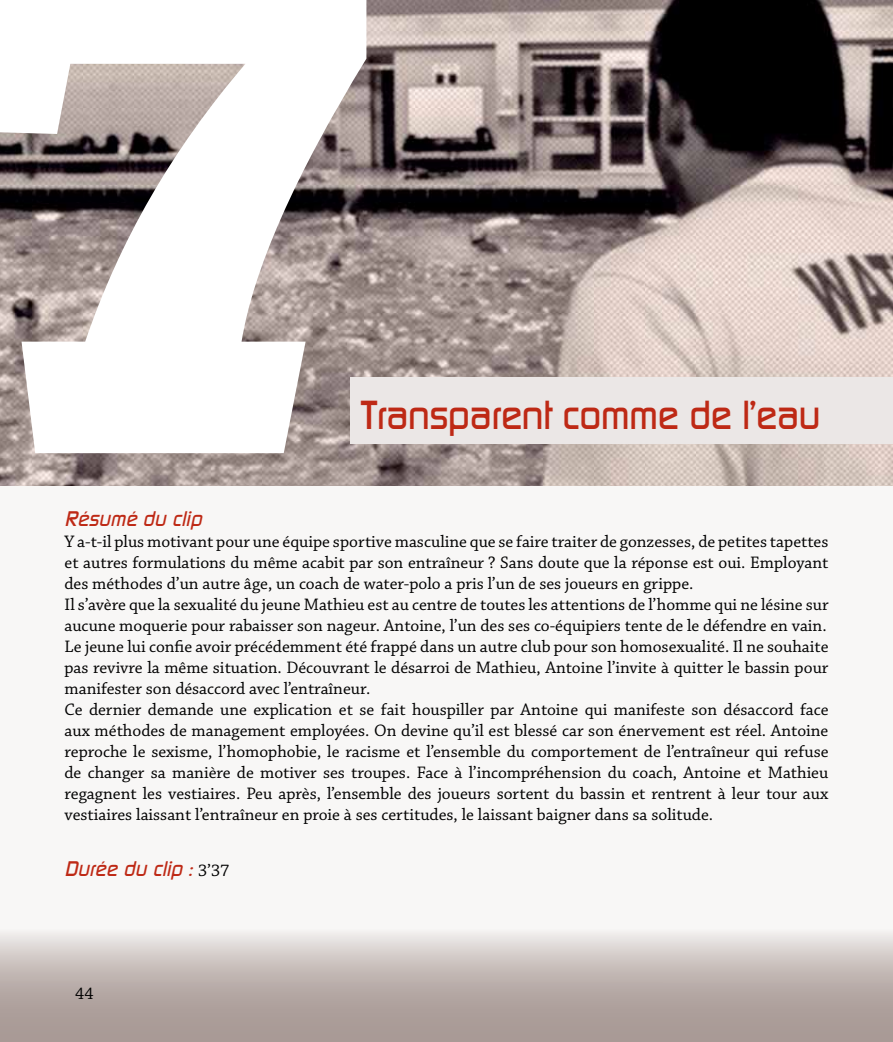
<style>
.page{position:relative;width:893px;height:1042px;background:#fff}
.page>*{position:absolute;margin:0;border:0;box-sizing:border-box;transform-origin:0 0}
.t1{font:40.25px "Modaerne";letter-spacing:-.02em;color:#be2915}
.t2{font:italic 21px "Modaerne";color:#be2915}
.t3{font:17.5px/21px "Chaparral Pro";color:#000}
.s1{font-family:"Chaparral Pro";font-style:normal;font-size:17.5px;color:#000}
</style>
<div class="page">
<svg style="left:0;top:929px;width:893px;height:113px;background:#c1b6b2"></svg>
<div style="left:0;top:482px;width:893px;height:446px;background:#f8f7f6"></div>
<img style="left:0;top:0;width:893px;height:485px">
<div style="left:351px;top:377px;width:542px;height:67px;background:#ebe7e6"></div>
<svg style="left:0;top:0;width:366px;height:453px"></svg>
<h1 class="t1" style="left:361px;top:393px;width:461px">Transparent comme de l’eau</h1>
<p class="t2" style="left:64px;top:507px;width:139px">Résumé du clip</p>
<p class="t3" style="left:64px;top:532px;width:766px">Y a-t-il plus motivant pour une équipe sportive masculine que se faire traiter de gonzesses, de petites tapettes et autres formulations du même acabit par son entraîneur ? Sans doute que la réponse est oui. Employant des méthodes d’un autre âge, un coach de water-polo a pris l’un de ses joueurs en grippe.<br>Il s’avère que la sexualité du jeune Mathieu est au centre de toutes les attentions de l’homme qui ne lésine sur aucune moquerie pour rabaisser son nageur. Antoine, l’un des ses co-équipiers tente de le défendre en vain.<br>Le jeune lui confie avoir précédemment été frappé dans un autre club pour son homosexualité. Il ne souhaite pas revivre la même situation. Découvrant le désarroi de Mathieu, Antoine l’invite à quitter le bassin pour manifester son désaccord avec l’entraîneur.<br>Ce dernier demande une explication et se fait houspiller par Antoine qui manifeste son désaccord face aux méthodes de management employées. On devine qu’il est blessé car son énervement est réel. Antoine reproche le sexisme, l’homophobie, le racisme et l’ensemble du comportement de l’entraîneur qui refuse de changer sa manière de motiver ses troupes. Face à l’incompréhension du coach, Antoine et Mathieu regagnent les vestiaires. Peu après, l’ensemble des joueurs sortent du bassin et rentrent à leur tour aux vestiaires laissant l’entraîneur en proie à ses certitudes, le laissant baigner dans sa solitude.</p>
<p class="t2" style="left:64px;top:857px;width:166px">Durée du clip : <span class="s1">3’37</span></p>
<p class="t3" style="left:75px;top:984px;width:20px">44</p>
</div>
